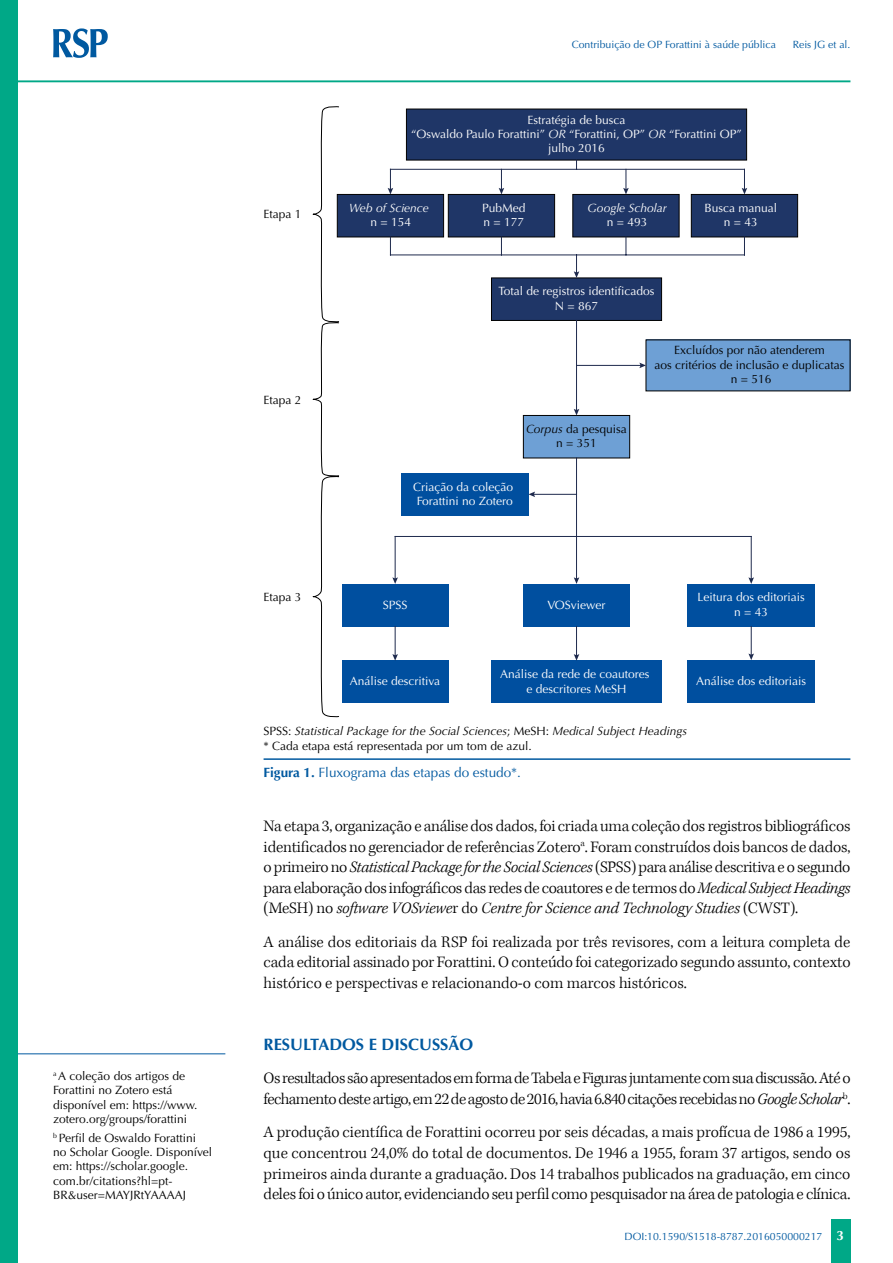
<style>
.page{position:relative;width:893px;height:1263px;background:#fff}
.page>*{position:absolute;margin:0;border:0;box-sizing:border-box;transform-origin:0 0}
.t1{font:300 16.5px/20.5px "Kepler Std";letter-spacing:-.025em;color:#000;text-align:justify}
.t2{font:700 16.5px "Optima";color:#0059a0}
.t3{font:13.5px "Optima";color:#0059a0}
.t4{font:700 13.5px "Optima";color:#fff}
.t5{font:12px/14.4px "Optima";color:#000}
.t6{font:12px/14.4px "Optima";color:#fff;text-align:center}
.t7{font:italic 12px/14.4px "Optima";color:#000}
.t8{font:italic 12px "Optima";color:#fff}
.t9{font:10.5px "Optima";color:#0059a0}
.s1{font-style:italic}
.s2{font-style:normal}
.s3{font-weight:700}
</style>
<div class="page">
<div style="left:831px;top:1220px;width:20px;height:43px;background:#00a887"></div>
<div style="left:0;top:0;width:18px;height:1263px;background:#00a887"></div>
<svg style="left:53px;top:28px;width:55px;height:30px"></svg>
<hr style="left:18px;top:80px;width:832px;height:2px;background:#00a887">
<hr style="left:18px;top:1053px;width:207px;height:1px;background:#0059a0">
<div style="left:406px;top:109px;width:341px;height:51px;background:#1f3667;border:1px solid #000"></div>
<div style="left:337px;top:194px;width:107px;height:43px;background:#1f3667;border:1px solid #000"></div>
<div style="left:448px;top:194px;width:107px;height:43px;background:#1f3667;border:1px solid #000"></div>
<div style="left:572px;top:194px;width:107px;height:43px;background:#1f3667;border:1px solid #000"></div>
<div style="left:691px;top:194px;width:107px;height:43px;background:#1f3667;border:1px solid #000"></div>
<div style="left:491px;top:278px;width:171px;height:43px;background:#1f3667;border:1px solid #000"></div>
<div style="left:342px;top:584px;width:106px;height:42px;background:#004f9f"></div>
<div style="left:523px;top:584px;width:107px;height:42px;background:#004f9f"></div>
<div style="left:687px;top:584px;width:128px;height:42px;background:#004f9f"></div>
<div style="left:342px;top:661px;width:106px;height:42px;background:#004f9f"></div>
<div style="left:687px;top:661px;width:128px;height:42px;background:#004f9f"></div>
<div style="left:491px;top:661px;width:171px;height:42px;background:#004f9f"></div>
<div style="left:401px;top:473px;width:127px;height:43px;background:#004f9f"></div>
<div style="left:523px;top:415px;width:107px;height:43px;background:#6ea0d5;border:1px solid #000"></div>
<div style="left:646px;top:340px;width:204px;height:51px;background:#6ea0d5"></div>
<svg style="left:312px;top:106px;width:27px;height:611px"></svg>
<hr style="left:390px;top:169px;width:354px;height:1px;background:#1e2a4d">
<svg style="left:388px;top:169px;width:5px;height:25px"></svg>
<svg style="left:499px;top:169px;width:5px;height:25px"></svg>
<svg style="left:623px;top:169px;width:6px;height:25px"></svg>
<svg style="left:742px;top:169px;width:5px;height:25px"></svg>
<svg style="left:626px;top:237px;width:1px;height:18px"></svg>
<svg style="left:744px;top:237px;width:1px;height:18px"></svg>
<svg style="left:501px;top:237px;width:1px;height:18px"></svg>
<svg style="left:390px;top:237px;width:1px;height:18px"></svg>
<hr style="left:390px;top:255px;width:354px;height:1px;background:#1e2a4d">
<svg style="left:574px;top:255px;width:5px;height:23px"></svg>
<hr style="left:576px;top:320px;width:1px;height:91px;background:#1e2a4d">
<svg style="left:574px;top:409px;width:5px;height:6px"></svg>
<hr style="left:576px;top:365px;width:65px;height:1px;background:#1e2a4d">
<svg style="left:639px;top:363px;width:7px;height:5px"></svg>
<hr style="left:576px;top:458px;width:1px;height:121px;background:#1e2a4d">
<svg style="left:574px;top:577px;width:5px;height:7px"></svg>
<hr style="left:751px;top:536px;width:1px;height:43px;background:#1e2a4d">
<svg style="left:748px;top:577px;width:6px;height:7px"></svg>
<hr style="left:395px;top:536px;width:1px;height:43px;background:#1e2a4d">
<svg style="left:392px;top:577px;width:6px;height:7px"></svg>
<hr style="left:395px;top:536px;width:356px;height:1px;background:#1e2a4d">
<hr style="left:751px;top:626px;width:1px;height:30px;background:#1e2a4d">
<svg style="left:748px;top:653px;width:6px;height:7px"></svg>
<hr style="left:576px;top:626px;width:1px;height:30px;background:#1e2a4d">
<svg style="left:574px;top:654px;width:5px;height:7px"></svg>
<hr style="left:395px;top:626px;width:1px;height:30px;background:#1e2a4d">
<svg style="left:392px;top:654px;width:6px;height:7px"></svg>
<hr style="left:533px;top:494px;width:43px;height:1px;background:#1e2a4d">
<svg style="left:528px;top:491px;width:7px;height:6px"></svg>
<hr style="left:264px;top:758px;width:586px;height:2px;background:#0059a0">
<p class="t5" style="left:53px;top:1069px;width:146px"><sup>a</sup> A coleção dos artigos de<br>Forattini no Zotero está disponível em: https://www. zotero.org/groups/forattini</p>
<p class="t5" style="left:53px;top:1130px;width:161px"><sup>b</sup> Perfil de Oswaldo Forattini no Scholar Google. Disponível em: https://scholar.google. com.br/citations?hl=pt-<br>BR&amp;user=MAYJRtYAAAAJ</p>
<p class="t9" style="left:572px;top:38px;width:206px">Contribuição de OP Forattini à saúde pública</p>
<p class="t9" style="left:793px;top:38px;width:59px">Reis JG et al.</p>
<p class="t5" style="left:263px;top:207px;width:40px">Etapa 1</p>
<p class="t5" style="left:263px;top:393px;width:40px">Etapa 2</p>
<p class="t5" style="left:263px;top:590px;width:40px">Etapa 3</p>
<p class="t6" style="left:411px;top:112px;width:332px">Estratégia de busca<br>“Oswaldo Paulo Forattini” <span class="s1">OR</span> “Forattini, OP” <span class="s1">OR</span> “Forattini OP” julho 2016</p>
<p class="t8" style="left:349px;top:201px;width:81px">Web of Science</p>
<p class="t6" style="left:370px;top:215px;width:42px">n = 154</p>
<p class="t6" style="left:482px;top:201px;width:45px;text-align:left">PubMed n = 177</p>
<p class="t8" style="left:588px;top:201px;width:81px">Google Scholar</p>
<p class="t6" style="left:607px;top:215px;width:42px">n = 493</p>
<p class="t6" style="left:498px;top:284px;width:158px">Total de registros identificados<br>N = 867</p>
<p class="t6" style="left:704px;top:201px;width:74px">Busca manual n = 43</p>
<p class="t5" style="left:526px;top:422px;width:102px;text-align:center"><span class="s1">Corpus</span> da pesquisa n = 351</p>
<p class="t5" style="left:654px;top:343px;width:192px;text-align:center">Excluídos por não atenderem<br>aos critérios de inclusão e duplicatas n = 516</p>
<p class="t6" style="left:413px;top:479px;width:102px">Criação da coleção<br>Forattini no Zotero</p>
<p class="t6" style="left:383px;top:597px;width:26px">SPSS</p>
<p class="t6" style="left:547px;top:597px;width:60px">VOSviewer</p>
<p class="t6" style="left:698px;top:590px;width:109px">Leitura dos editoriais n = 43</p>
<p class="t6" style="left:350px;top:674px;width:92px">Análise descritiva</p>
<p class="t6" style="left:500px;top:667px;width:151px">Análise da rede de coautores e descritores MeSH</p>
<p class="t6" style="left:696px;top:674px;width:112px">Análise dos editoriais</p>
<p class="t7" style="left:264px;top:724px;width:425px"><span class="s2">SPSS:</span> Statistical Package for the Social Sciences<span class="s2">; MeSH:</span> Medical Subject Headings <span class="s2">* Cada etapa está representada por um tom de azul.</span></p>
<p class="t3" style="left:264px;top:764px;width:259px"><span class="s3">Figura 1.</span> Fluxograma das etapas do estudo*.</p>
<p class="t1" style="left:264px;top:816px;width:588px">Na etapa 3, organização e análise dos dados, foi criada uma coleção dos registros bibliográficos identificados no gerenciador de referências Zotero<sup>a</sup>. Foram construídos dois bancos de dados, o primeiro no <span class="s1">Statistical Package for the Social Sciences</span> (SPSS) para análise descritiva e o segundo para elaboração dos infográficos das redes de coautores e de termos do <span class="s1">Medical Subject Headings </span>(MeSH) no <span class="s1">software VOSviewe</span>r do <span class="s1">Centre for Science and Technology Studies</span> (CWST).</p>
<p class="t1" style="left:264px;top:932px;width:588px">A análise dos editoriais da RSP foi realizada por três revisores, com a leitura completa de cada editorial assinado por Forattini. O conteúdo foi categorizado segundo assunto, contexto histórico e perspectivas e relacionando-o com marcos históricos.</p>
<p class="t2" style="left:264px;top:1035px;width:211px">RESULTADOS E DISCUSSÃO</p>
<p class="t1" style="left:264px;top:1068px;width:588px">Os resultados são apresentados em forma de Tabela e Figuras juntamente com sua discussão. Até o fechamento deste artigo, em 22 de agosto de 2016, havia 6.840 citações recebidas no <span class="s1">Google Scholar</span><sup>b</sup>.</p>
<p class="t1" style="left:264px;top:1122px;width:588px">A produção científica de Forattini ocorreu por seis décadas, a mais profícua de 1986 a 1995, que concentrou 24,0% do total de documentos. De 1946 a 1955, foram 37 artigos, sendo os primeiros ainda durante a graduação. Dos 14 trabalhos publicados na graduação, em cinco deles foi o único autor, evidenciando seu perfil como pesquisador na área de patologia e clínica.</p>
<p class="t9" style="left:624px;top:1230px;width:199px">DOI:10.1590/S1518-8787.2016050000217</p>
<p class="t4" style="left:836px;top:1227px;width:9px">3</p>
</div>
